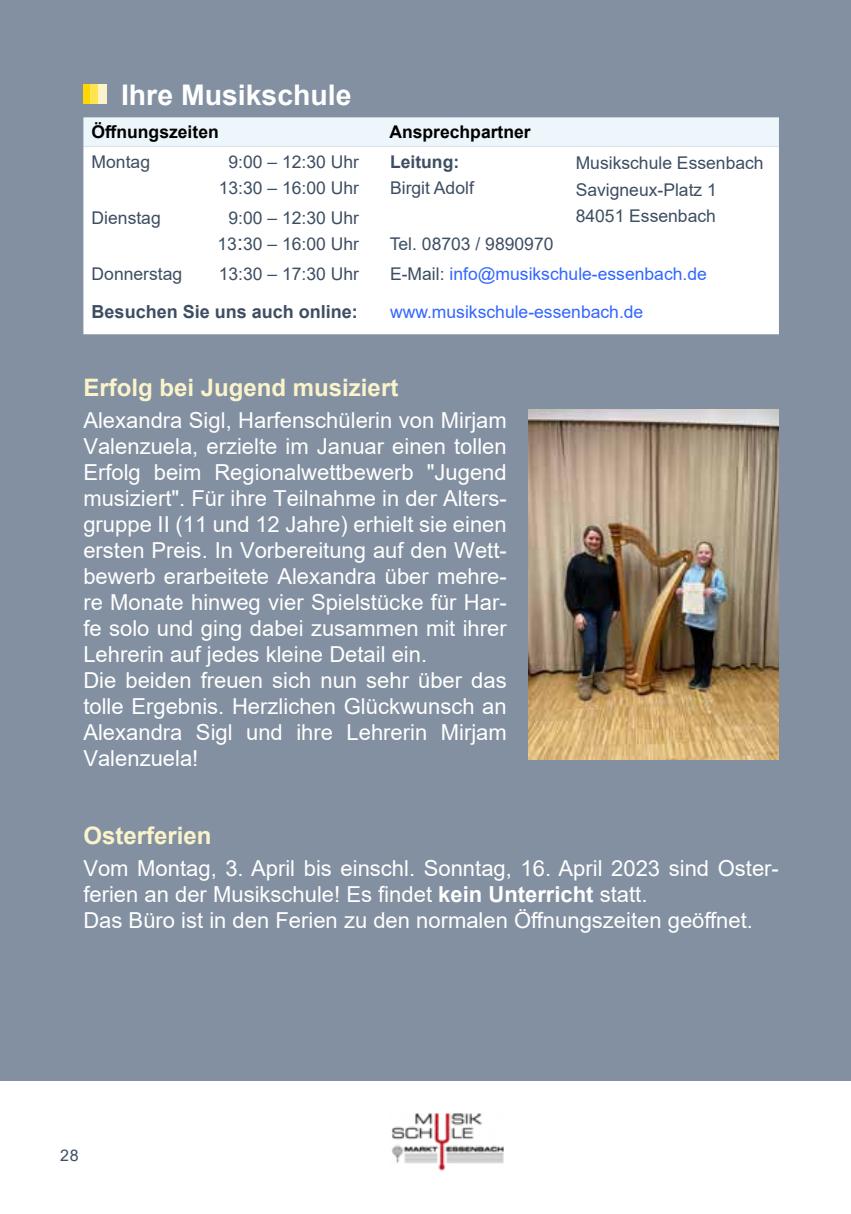
<style>
.page{position:relative;width:851px;height:1214px;background:#fff}
.page>*{position:absolute;margin:0;border:0;box-sizing:border-box;transform-origin:0 0}
.t1{font:700 28.4px "Arial";color:#fff}
.t2{font:700 24px "Arial";color:#fbf4ca}
.t3{font:22px/26px "Arial";color:#fff}
.t4{font:700 18px "Arial";color:#3d4e62}
.t5{font:17.6px/26.8px "Arial";color:#3d4e62;text-align:center}
.t6{font:17.6px "Arial";color:#36f}
.t7{font:700 17.6px "Arial";color:#000}
.t8{font:700 17.6px "Arial";color:#3d4e62}
.t9{font:16px "Arial";color:#3d4e62}
.s1{font-size:21.6px}
.s2{color:#3d4e62}
.s3{font-weight:700}
</style>
<div class="page">
<div style="left:0;top:0;width:850px;height:1213px;background:#8290a1"></div>
<div style="left:0;top:1081px;width:850px;height:132px;background:#fff"></div>
<div style="left:85px;top:84px;width:22px;height:19px;background:#fbf4ca"></div>
<div style="left:84px;top:84px;width:14px;height:19px;background:#ffe34f"></div>
<div style="left:83px;top:84px;width:7px;height:19px;background:#fed700"></div>
<svg style="left:83px;top:117px;width:695px;height:30px;background:#eaf4f9"></svg>
<div style="left:83px;top:147px;width:695px;height:187px;background:#fff"></div>
<img style="left:392px;top:1113px;width:112px;height:58px">
<img style="left:528px;top:410px;width:250px;height:349px">
<p class="t1" style="left:121px;top:75px;width:232px">Ihre Musikschule</p>
<p class="t7" style="left:92px;top:120px;width:129px">Öffnungszeiten</p>
<p class="t7" style="left:389px;top:120px;width:143px">Ansprechpartner</p>
<p class="t5" style="left:92px;top:148px;width:60px">Montag</p>
<p class="t5" style="left:219px;top:148px;width:142px">9:00 – 12:30 Uhr<br>13:30 – 16:00 Uhr</p>
<p class="t8" style="left:390px;top:149px;width:71px">Leitung:</p>
<p class="t5" style="left:390px;top:175px;width:85px">Birgit Adolf</p>
<p class="t5" style="left:575px;top:149px;width:189px;text-align:left">Musikschule Essenbach<br>Savigneux-Platz 1</p>
<p class="t5" style="left:92px;top:204px;width:71px">Dienstag</p>
<p class="t5" style="left:228px;top:204px;width:132px">9:00 – 12:30 Uhr</p>
<p class="t5" style="left:575px;top:203px;width:142px">84051 Essenbach</p>
<p class="t5" style="left:217px;top:231px;width:143px">13<span class="s1">:</span>30 – 16:00 Uhr</p>
<p class="t5" style="left:390px;top:231px;width:165px">Tel. 08703 / 9890970</p>
<p class="t5" style="left:92px;top:260px;width:92px">Donnerstag</p>
<p class="t5" style="left:219px;top:260px;width:142px">13:30 – 17:30 Uhr</p>
<p class="t6" style="left:390px;top:261px;width:318px"><span class="s2">E-Mail:</span> info@musikschule-essenbach.de</p>
<p class="t4" style="left:92px;top:298px;width:268px">Besuchen Sie uns auch online:</p>
<p class="t6" style="left:390px;top:299px;width:255px">www.musikschule-essenbach.de</p>
<p class="t2" style="left:83px;top:371px;width:316px">Erfolg bei Jugend musiziert</p>
<p class="t3" style="left:83px;top:407px;width:425px">Alexandra Sigl, Harfenschülerin von Mirjam Valenzuela, erzielte im Januar einen tollen Erfolg beim Regionalwettbewerb "Jugend musiziert". Für ihre Teilnahme in der Alters&shy;gruppe II (11 und 12 Jahre) erhielt sie einen ersten Preis. In Vorbereitung auf den Wett&shy;bewerb erarbeitete Alexandra über mehre&shy;re Monate hinweg vier Spielstücke für Har&shy;fe solo und ging dabei zusammen mit ihrer Lehrerin auf jedes kleine Detail ein.<br>Die beiden freuen sich nun sehr über das tolle Ergebnis. Herzlichen Glückwunsch an Alexandra Sigl und ihre Lehrerin Mirjam Valenzuela!</p>
<p class="t2" style="left:83px;top:819px;width:130px">Osterferien</p>
<p class="t3" style="left:83px;top:855px;width:697px">Vom Montag, 3. April bis einschl. Sonntag, 16. April 2023 sind Oster&shy;ferien an der Musikschule! Es findet <span class="s3">kein Unterricht</span> statt.<br>Das Büro ist in den Ferien zu den normalen Öffnungszeiten geöffnet.</p>
<p class="t9" style="left:60px;top:1143px;width:20px">28</p>
</div>
